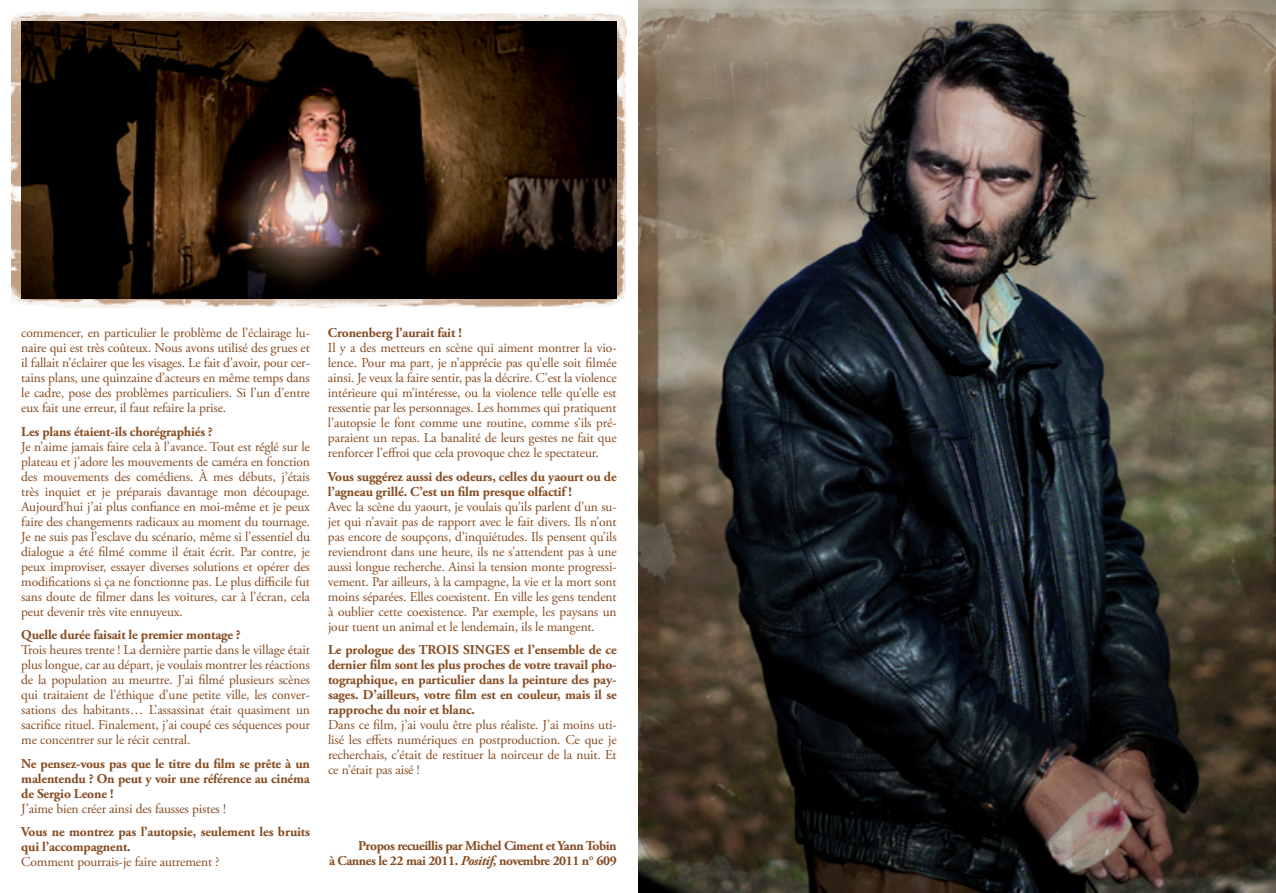
<style>
.page{position:relative;width:1276px;height:893px;background:#fff}
.page>*{position:absolute;margin:0;border:0;box-sizing:border-box;transform-origin:0 0}
.t1{font:13.5px/15px "Adobe Garamond Pro";letter-spacing:-.01em;color:#864b20;text-align:justify}
.t2{font:700 13.5px/15px "Adobe Garamond Pro";letter-spacing:-.01em;color:#864b20;text-align:justify}
.t3{font:700 13.5px/15px "Adobe Garamond Pro";letter-spacing:-.03em;color:#864b20;text-align:right}
.s1{font-style:italic}
</style>
<div class="page">
<img style="left:638px;top:0;width:638px;height:893px">
<img style="left:11px;top:12px;width:615px;height:296px">
<p class="t1" style="left:21px;top:326px;width:290px">commencer, en particulier le problème de l’éclairage lu&shy;naire qui est très coûteux. Nous avons utilisé des grues et il fallait n’éclairer que les visages. Le fait d’avoir, pour cer&shy;tains plans, une quinzaine d’acteurs en même temps dans le cadre, pose des problèmes particuliers. Si l’un d’entre eux fait une erreur, il faut refaire la prise.</p>
<p class="t2" style="left:21px;top:424px;width:193px">Les plans étaient-ils chorégraphiés ?</p>
<p class="t1" style="left:21px;top:439px;width:290px">Je n’aime jamais faire cela à l’avance. Tout est réglé sur le plateau et j’adore les mouvements de caméra en fonction des mouvements des comédiens. À mes débuts, j’étais très inquiet et je préparais davantage mon découpage.<br>Aujourd’hui j’ai plus confiance en moi-même et je peux faire des changements radicaux au moment du tournage.<br>Je ne suis pas l’esclave du scénario, même si l’essentiel du dialogue a été filmé comme il était écrit. Par contre, je peux improviser, essayer diverses solutions et opérer des modifications si ça ne fonctionne pas. Le plus difficile fut sans doute de filmer dans les voitures, car à l’écran, cela peut devenir très vite ennuyeux.</p>
<p class="t2" style="left:21px;top:628px;width:221px">Quelle durée faisait le premier montage ?</p>
<p class="t1" style="left:21px;top:643px;width:290px">Trois heures trente ! La dernière partie dans le village était plus longue, car au départ, je voulais montrer les réactions de la population au meurtre. J’ai filmé plusieurs scènes qui traitaient de l’éthique d’une petite ville, les conver&shy;sations des habitants… L’assassinat était quasiment un sacrifice rituel. Finalement, j’ai coupé ces séquences pour me concentrer sur le récit central.</p>
<p class="t2" style="left:21px;top:756px;width:290px">Ne pensez-vous pas que le titre du film se prête à un malentendu ? On peut y voir une référence au cinéma de Sergio Leone !</p>
<p class="t1" style="left:21px;top:801px;width:206px">J’aime bien créer ainsi des fausses pistes !</p>
<p class="t2" style="left:21px;top:825px;width:290px">Vous ne montrez pas l’autopsie, seulement les bruits qui l’accompagnent.</p>
<p class="t1" style="left:21px;top:855px;width:200px">Comment pourrais-je faire autrement ?</p>
<p class="t2" style="left:328px;top:326px;width:135px">Cronenberg l’aurait fait !</p>
<p class="t1" style="left:328px;top:341px;width:290px">Il y a des metteurs en scène qui aiment montrer la vio&shy;lence. Pour ma part, je n’apprécie pas qu’elle soit filmée ainsi. Je veux la faire sentir, pas la décrire. C’est la violence intérieure qui m’intéresse, ou la violence telle qu’elle est ressentie par les personnages. Les hommes qui pratiquent l’autopsie le font comme une routine, comme s’ils pré&shy;paraient un repas. La banalité de leurs gestes ne fait que renforcer l’effroi que cela provoque chez le spectateur.</p>
<p class="t2" style="left:328px;top:469px;width:290px">Vous suggérez aussi des odeurs, celles du yaourt ou de l’agneau grillé. C’est un film presque olfactif !</p>
<p class="t1" style="left:328px;top:499px;width:290px">Avec la scène du yaourt, je voulais qu’ils parlent d’un su&shy;jet qui n’avait pas de rapport avec le fait divers. Ils n’ont pas encore de soupçons, d’inquiétudes. Ils pensent qu’ils reviendront dans une heure, ils ne s’attendent pas à une aussi longue recherche. Ainsi la tension monte progressi&shy;vement. Par ailleurs, à la campagne, la vie et la mort sont moins séparées. Elles coexistent. En ville les gens tendent à oublier cette coexistence. Par exemple, les paysans un jour tuent un animal et le lendemain, ils le mangent.</p>
<p class="t2" style="left:328px;top:643px;width:290px">Le prologue des Trois Singes et l’ensemble de ce dernier film sont les plus proches de votre travail pho&shy;tographique, en particulier dans la peinture des pay&shy;sages. D’ailleurs, votre film est en couleur, mais il se rapproche du noir et blanc.</p>
<p class="t1" style="left:328px;top:718px;width:290px">Dans ce film, j’ai voulu être plus réaliste. J’ai moins uti&shy;lisé les effets numériques en postproduction. Ce que je recherchais, c’était de restituer la noirceur de la nuit. Et ce n’était pas aisé !</p>
<p class="t3" style="left:329px;top:838px;width:289px">Propos recueillis par Michel Ciment et Yann Tobin<br>à Cannes le 22 mai 2011. <span class="s1">Positif,</span> novembre 2011 n° 609</p>
</div>
